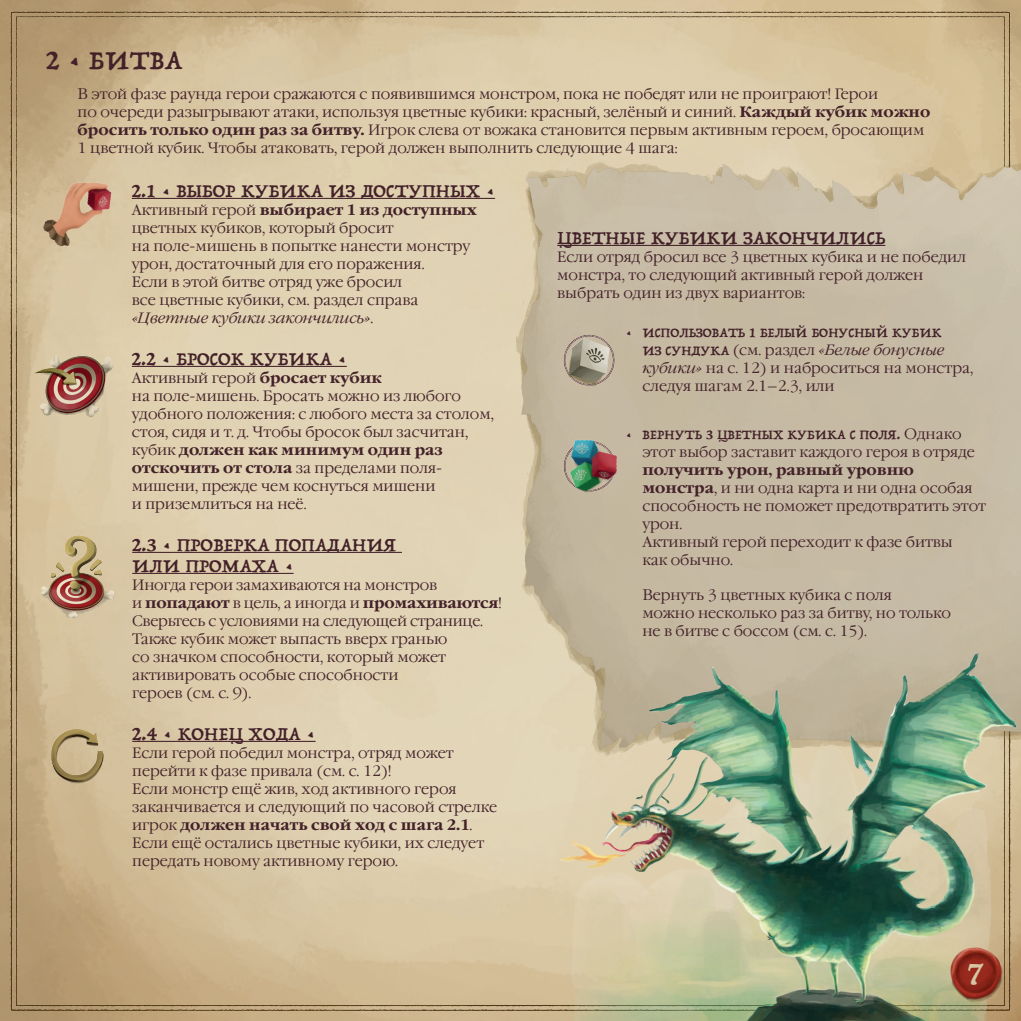
<style>
.page{position:relative;width:1021px;height:1021px;background:#fff}
.page>*{position:absolute;margin:0;border:0;box-sizing:border-box;transform-origin:0 0}
.t1{font:36px "Trattatello";color:#d6c6a3}
.t2{font:30px "Trattatello";letter-spacing:.01em;color:#432129}
.t3{font:21px/21px "Trattatello";color:#432129}
.t4{font:15px/18px "Garamond C";color:#432129}
.t5{font:15px "Trattatello";color:#432129}
.s1{font-weight:700}
.s2{font-style:italic}
.s3{font-family:"Trattatello"}
.s4{font-family:"Garamond C"}
</style>
<div class="page">
<img style="left:46px;top:0;width:974px;height:1020px">
<img style="left:0;top:0;width:46px;height:1020px">
<img style="left:516px;top:142px;width:504px;height:623px">
<img style="left:557px;top:621px;width:463px;height:399px">
<img style="left:30px;top:349px;width:95px;height:75px">
<hr style="left:132px;top:366px;width:215px;height:1px;background:#432129">
<img style="left:558px;top:327px;width:60px;height:67px">
<hr style="left:557px;top:245px;width:328px;height:1px;background:#432129">
<img style="left:553px;top:426px;width:76px;height:77px">
<hr style="left:132px;top:198px;width:363px;height:1px;background:#432129">
<img style="left:27px;top:164px;width:98px;height:108px">
<hr style="left:132px;top:740px;width:183px;height:2px;background:#432129">
<img style="left:46px;top:724px;width:63px;height:63px">
<hr style="left:132px;top:552px;width:270px;height:1px;background:#432129">
<hr style="left:132px;top:573px;width:161px;height:1px;background:#432129">
<img style="left:38px;top:535px;width:80px;height:87px">
<img style="left:943px;top:939px;width:66px;height:70px">
<h2 class="t2" style="left:46px;top:41px;width:137px">2 • БИТВА</h2>
<p class="t4" style="left:78px;top:86px;width:854px">В этой фазе раунда герои сражаются с появившимся монстром, пока не победят или не проиграют! Герои<br>по очереди разыгрывают атаки, используя цветные кубики: красный, зелёный и синий. <span class="s1">Каждый кубик можно бросить только один раз за битву.</span> Игрок слева от вожака становится первым активным героем, бросающим 1 цветной кубик. Чтобы атаковать, герой должен выполнить следующие 4 шага:</p>
<h3 class="t3" style="left:132px;top:179px;width:365px">2.1 • ВЫБОР КУБИКА ИЗ ДОСТУПНЫХ •</h3>
<p class="t4" style="left:132px;top:201px;width:346px">Активный герой <span class="s1">выбирает 1 из доступных </span>цветных кубиков, который бросит<br>на поле‑мишень в попытке нанести монстру урон, достаточный для его поражения.<br>Если в этой битве отряд уже бросил<br>все цветные кубики, см. раздел справа <span class="s2">«Цветные кубики закончились»</span>.</p>
<h3 class="t3" style="left:132px;top:347px;width:216px">2.2 • БРОСОК КУБИКА •</h3>
<p class="t4" style="left:132px;top:369px;width:363px">Активный герой <span class="s1">бросает кубик<br></span>на поле‑мишень. Бросать можно из любого удобного положения: с любого места за столом, стоя, сидя и т. д. Чтобы бросок был засчитан, кубик <span class="s1">должен как минимум один раз отскочить от стола</span> за пределами поля&shy;мишени, прежде чем коснуться мишени<br>и приземлиться на неё.</p>
<h3 class="t3" style="left:132px;top:533px;width:265px">2.3 • ПРОВЕРКА ПОПАДАНИЯ<br>ИЛИ ПРОМАХА •</h3>
<p class="t4" style="left:132px;top:576px;width:371px">Иногда герои замахиваются на монстров<br>и <span class="s1">попадают</span> в цель, а иногда и <span class="s1">промахиваются</span>!<br>Сверьтесь с условиями на следующей странице.<br>Также кубик может выпасть вверх гранью<br>со значком способности, который может активировать особые способности<br>героев (см. с. 9).</p>
<h3 class="t3" style="left:132px;top:722px;width:185px">2.4 • КОНЕЦ ХОДА •</h3>
<p class="t4" style="left:132px;top:744px;width:366px">Если герой победил монстра, отряд может перейти к фазе привала (см. с. 12)!<br>Если монстр ещё жив, ход активного героя заканчивается и следующий по часовой стрелке игрок <span class="s1">должен начать свой ход с шага 2.1</span>.<br>Если ещё остались цветные кубики, их следует передать новому активному герою.</p>
<h3 class="t3" style="left:557px;top:226px;width:329px">ЦВЕТНЫЕ КУБИКИ ЗАКОНЧИЛИСЬ</h3>
<p class="t4" style="left:557px;top:248px;width:410px">Если отряд бросил все 3 цветных кубика и не победил монстра, то следующий активный герой должен выбрать один из двух вариантов:</p>
<p class="t5" style="left:625px;top:323px;width:318px">• ИСПОЛЬЗОВАТЬ 1 БЕЛЫЙ БОНУСНЫЙ КУБИК</p>
<p class="t4" style="left:642px;top:341px;width:332px"><span class="s3">ИЗ СУНДУКА</span> (см. раздел <span class="s2">«Белые бонусные кубики»</span> на с. 12) и наброситься на монстра, следуя шагам 2.1–2.3, или</p>
<p class="t5" style="left:625px;top:425px;width:338px">• ВЕРНУТЬ 3 ЦВЕТНЫХ КУБИКА С ПОЛЯ. <span class="s4">Однако</span></p>
<p class="t4" style="left:642px;top:443px;width:334px">этот выбор заставит каждого героя в отряде</p>
<p class="t4" style="left:642px;top:461px;width:345px"><span class="s1">получить урон, равный уровню монстра</span>, и ни одна карта и ни одна особая способность не поможет предотвратить этот урон.<br>Активный герой переходит к фазе битвы<br>как обычно.</p>
<p class="t4" style="left:642px;top:586px;width:310px">Вернуть 3 цветных кубика с поля<br>можно несколько раз за битву, но только не в битве с боссом (см. с. 15).</p>
<h1 class="t1" style="left:967px;top:950px;width:17px">7</h1>
</div>
